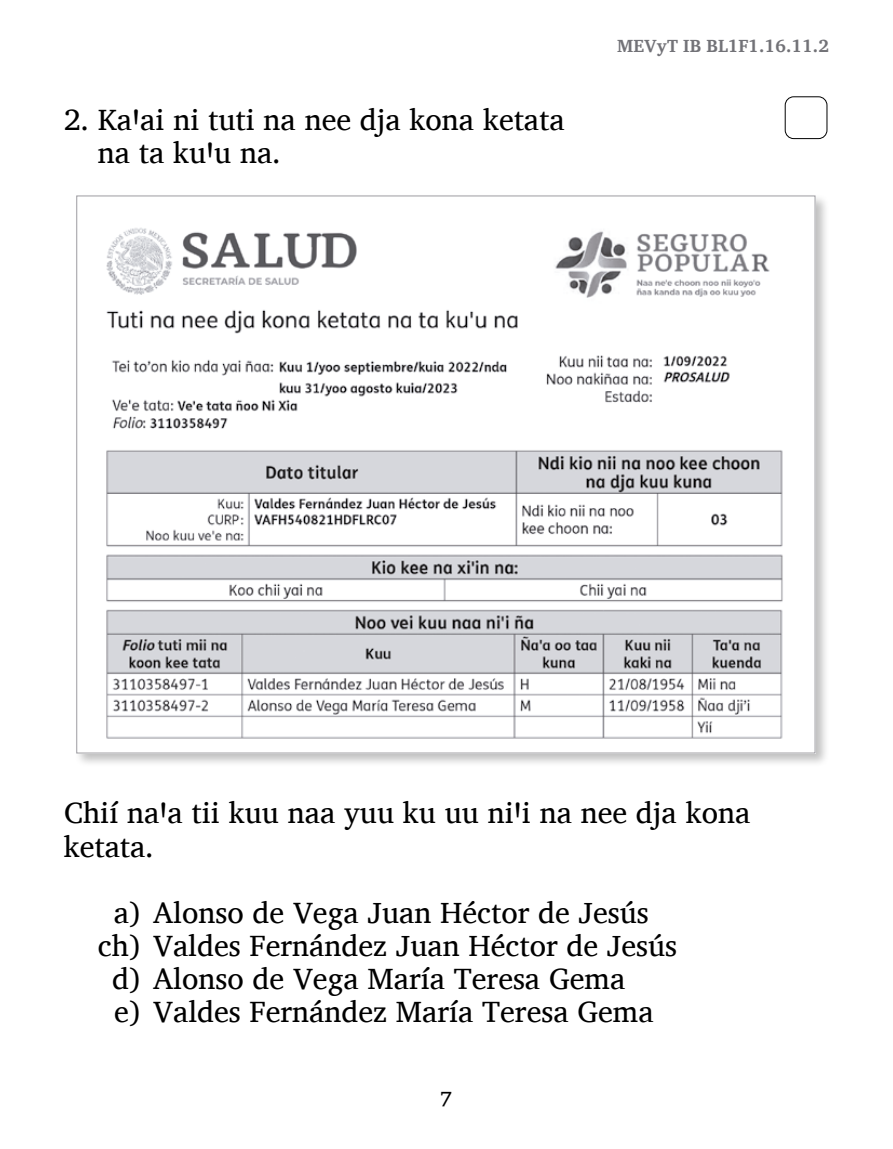
<style>
.page{position:relative;width:893px;height:1149px;background:#fff}
.page>*{position:absolute;margin:0;border:0;box-sizing:border-box;transform-origin:0 0}
.t1{font:30px/33px "Charis SIL";color:#000}
.t2{font:21px "Charis SIL Am Area";color:#000}
.t3{font:700 18px "Charis SIL";color:#727277}
</style>
<div class="page">
<div style="left:785px;top:96px;width:42px;height:43px;border:1px solid #000;border-radius:9px"></div>
<div style="left:74px;top:193px;width:755px;height:574px;background:#000;opacity:.25"></div>
<img style="left:79px;top:198px;width:734px;height:553px">
<p class="t1" style="left:98px;top:103px;width:468px;text-indent:-34px">2. Kaꞌai ni tuti na nee dja kona ketata na ta kuꞌu na.</p>
<p class="t3" style="left:617px;top:35px;width:214px">MEVyT IB BL1F1.16.11.2</p>
<p class="t1" style="left:64px;top:796px;width:688px">Chií naꞌa tii kuu naa yuu ku uu niꞌi na nee dja kona ketata.</p>
<p class="t1" style="left:114px;top:895px;width:537px">a) Alonso de Vega Juan Héctor de Jesús</p>
<p class="t1" style="left:98px;top:928px;width:581px">ch) Valdes Fernández Juan Héctor de Jesús</p>
<p class="t1" style="left:112px;top:961px;width:515px">d) Alonso de Vega María Teresa Gema</p>
<p class="t1" style="left:114px;top:994px;width:541px">e) Valdes Fernández María Teresa Gema</p>
<p class="t2" style="left:441px;top:1086px;width:13px">7</p>
</div>
